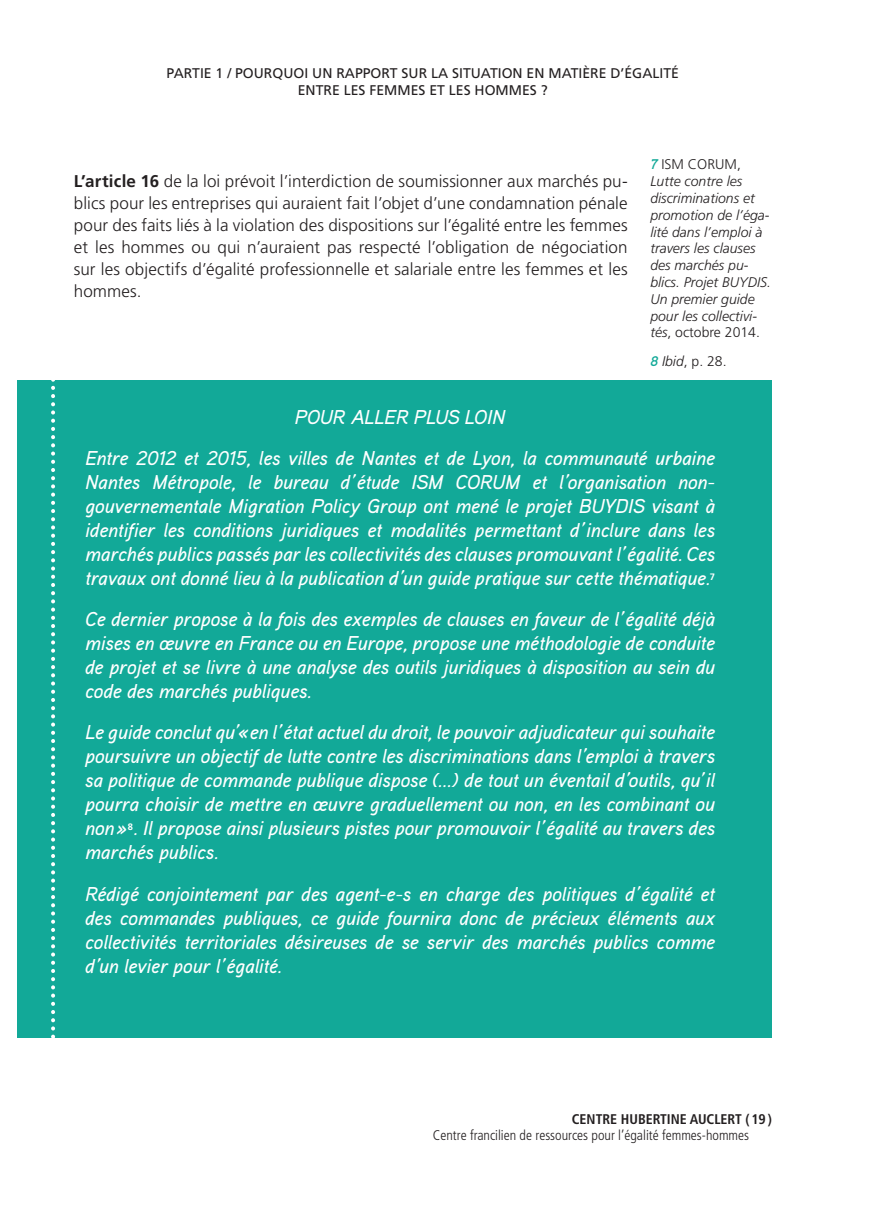
<style>
.page{position:relative;width:874px;height:1225px;background:#fff}
.page>*{position:absolute;margin:0;border:0;box-sizing:border-box;transform-origin:0 0}
.t1{font:italic 500 20px/24px "Aaux Pro OT";letter-spacing:-.015em;color:#fff;text-align:justify}
.t2{font:300 17px/22px "Frutiger LT Std";letter-spacing:.01em;color:#231f20;text-align:justify}
.t3{font:italic 300 14px/16.8px "Frutiger LT Std";color:#231f20}
.t4{font:14px "Frutiger LT Std";color:#231f20}
.t5{font:300 condensed 14px "Frutiger LT Std";color:#231f20}
.t6{font:700 condensed 14px "Frutiger LT Std";color:#231f20}
.t7{font:300 14px "Frutiger LT Std";color:#231f20}
.s1{font-weight:700}
.s2{font-family:"Aaux Pro OT";font-weight:700;font-style:italic;color:#12a998}
.s3{font-style:normal}
.s4{font-style:italic}
</style>
<div class="page">
<div style="left:17px;top:380px;width:754px;height:657px;background:#12a998"></div>
<svg style="left:51px;top:380px;width:4px;height:658px"></svg>
<p class="t4" style="left:166px;top:65px;width:179px">PARTIE 1 / POURQUOI UN RAPP</p>
<p class="t4" style="left:370px;top:65px;width:310px">ORT SUR LA SITUATION EN MATI ÈRE D’ÉGALITÉ</p>
<p class="t4" style="left:298px;top:82px;width:27px">ENTRE</p>
<p class="t4" style="left:343px;top:82px;width:205px">LES FEMMES ET LES HOMMES ?</p>
<p class="t2" style="left:74px;top:170px;width:555px"><span class="s1">L’article 16</span> de la loi prévoit l’interdiction de soumissionner aux marchés pu&shy;blics pour les entreprises qui auraient fait l’objet d’une condamnation pénale pour des faits liés à la violation des dispositions sur l’égalité entre les femmes et les hommes ou qui n’auraient pas respecté l’obligation de négociation sur les objectifs d’égalité professionnelle et salariale entre les femmes et les hommes.</p>
<p class="t7" style="left:650px;top:157px;width:19px"><span class="s2">7</span> ISM</p>
<p class="t7" style="left:687px;top:157px;width:11px">CORUM</p>
<p class="t7" style="left:736px;top:157px;width:5px">,</p>
<p class="t3" style="left:650px;top:173px;width:122px">Lutte contre les discriminations et promotion de l’éga&shy;lité dans l’emploi à travers les clauses des marchés pu&shy;blics. Projet BUYDIS.<br>Un premier guide pour les collectivi&shy;tés<span class="s3">, octobre 2014.</span></p>
<p class="t7" style="left:650px;top:353px;width:78px"><span class="s2">8</span> <span class="s4">Ibid</span>, p. 28.</p>
<p class="t1" style="left:85px;top:396px;width:631px;line-height:41px;text-align:center">pour aller plus loin<br>Entre 2012 et 2015, les villes de Nantes et de Lyon, la communauté urbaine</p>
<p class="t1" style="left:85px;top:470px;width:396px">Nantes Métropole, le bureau d’étude ISM CORU</p>
<p class="t1" style="left:85px;top:470px;width:631px;text-indent:419px">M et l’organisation non&shy;gouvernementale Migration Policy Group ont mené le projet BUYDIS visant à identifier les conditions juridiques et modalités permettant d’inclure dans les marchés publics passés par les collectivités des clauses promouvant l’égalité. Ces travaux ont donné lieu à la publication d’un guide pratique sur cette thématique.<sup>7</sup></p>
<p class="t1" style="left:85px;top:607px;width:631px">Ce dernier propose à la fois des exemples de clauses en faveur de l’égalité déjà mises en œuvre en France ou en Europe, propose une méthodologie de conduite de projet et se livre à une analyse des outils juridiques à disposition au sein du code des marchés publiques.</p>
<p class="t1" style="left:85px;top:720px;width:631px">Le guide conclut qu’« en l’état actuel du droit, le pouvoir adjudicateur qui souhaite poursuivre un objectif de lutte contre les discriminations dans l’emploi à travers sa politique de commande publique dispose (…) de tout un éventail d’outils, qu’il pourra choisir de mettre en œuvre graduellement ou non, en les combinant ou non »<sup>8</sup>. Il propose ainsi plusieurs pistes pour promouvoir l’égalité au travers des marchés publics.</p>
<p class="t1" style="left:85px;top:881px;width:631px">Rédigé conjointement par des agent-e-s en charge des politiques d’égalité et des commandes publiques, ce guide fournira donc de précieux éléments aux collectivités territoriales désireuses de se servir des marchés publics comme d’un levier pour l’égalité.</p>
<p class="t6" style="left:571px;top:1110px;width:201px">CENTRE HUBERTINE AUCLERT (19)</p>
<p class="t5" style="left:433px;top:1127px;width:317px">Centre francilien de ressources pour l’égalité femmes-hommes</p>
</div>
